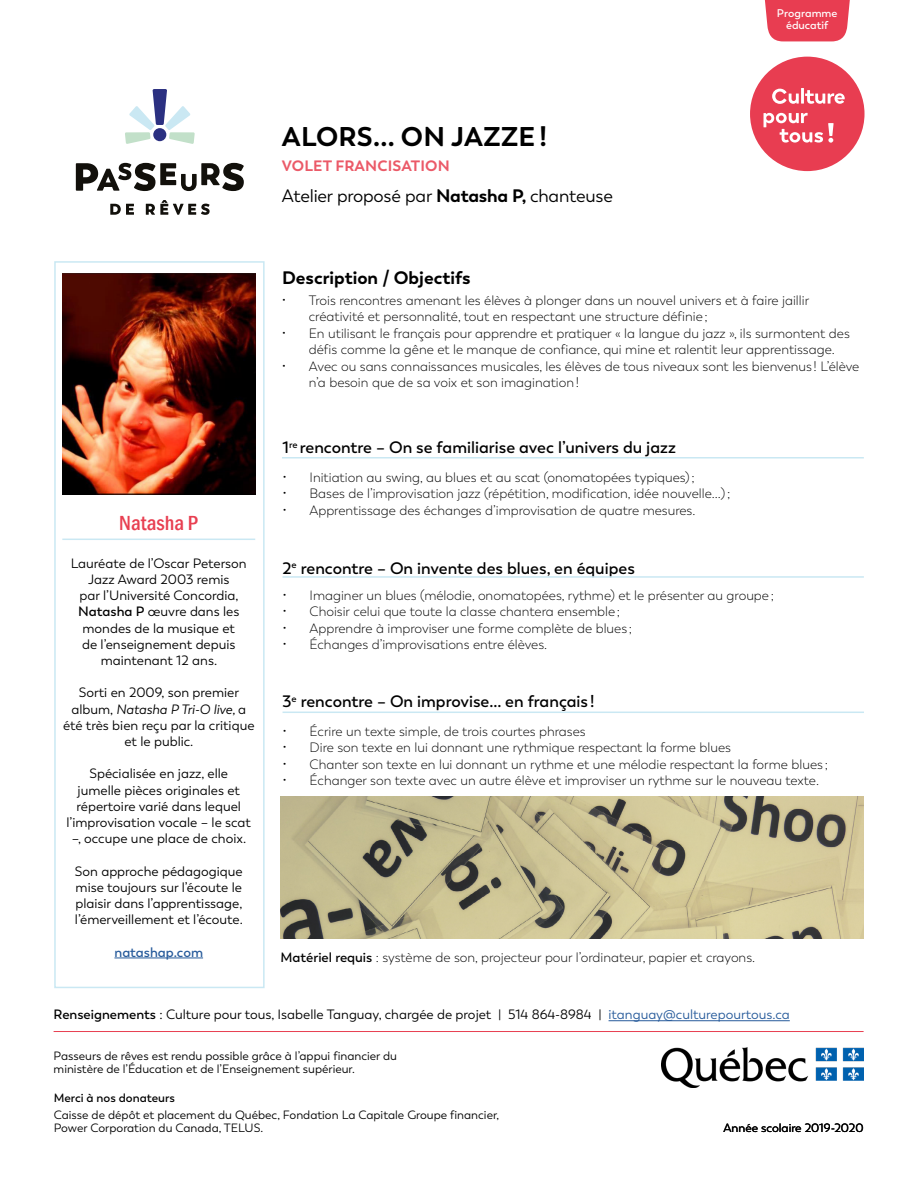
<style>
.page{position:relative;width:918px;height:1188px;background:#fff}
.page>*{position:absolute;margin:0;border:0;box-sizing:border-box;transform-origin:0 0}
.t1{font:700 27px "Boston";letter-spacing:.01em;color:#000}
.t2{font:500 condensed 21px "Franklin Gothic";color:#e83f51}
.t3{font:18px "Boston";letter-spacing:-.01em;color:#000}
.t4{font:700 18px "Boston";color:#000}
.t5{font:600 16.5px "Boston";color:#000}
.t6{font:700 15px "Boston";letter-spacing:.01em;color:#eb5a68}
.t7{font:300 13.5px/16.5px "Boston";color:#000}
.t8{font:13.5px/16.2px "Boston";color:#000;text-align:center}
.t9{font:600 13.5px "Boston";color:#275b9b}
.t10{font:12px/13.5px "Boston";color:#000}
.t11{font:600 12px "Boston";color:#000}
.t12{font:600 11.1px/11.9px "Boston";color:#fff;text-align:center}
.s1{font-weight:700}
.s2{font-weight:600}
.s3{font-style:italic}
.s4{color:#275b9b}
</style>
<div class="page">
<hr style="left:609px;top:1020px;width:181px;height:1px;background:#275b9b">
<hr style="left:54px;top:1031px;width:810px;height:1px;background:#e83f51">
<img style="left:662px;top:1048px;width:202px;height:39px">
<svg style="left:110px;top:204px;width:24px;height:11px"></svg>
<svg style="left:146px;top:200px;width:64px;height:15px"></svg>
<svg style="left:76px;top:163px;width:168px;height:28px"></svg>
<svg style="left:125px;top:89px;width:70px;height:55px"></svg>
<div style="left:153px;top:128px;width:13px;height:13px;background:#2b3081;border-radius:50%"></div>
<div style="left:750px;top:57px;width:115px;height:114px;background:#e83d51;border-radius:50%"></div>
<hr style="left:801px;top:88px;width:3px;height:16px;background:#fff">
<svg style="left:764px;top:113px;width:70px;height:30px"></svg>
<svg style="left:772px;top:89px;width:27px;height:15px"></svg>
<svg style="left:805px;top:90px;width:40px;height:14px"></svg>
<svg style="left:765px;top:0;width:85px;height:41px;background:#e9495c"></svg>
<div style="left:54px;top:261px;width:211px;height:727px;border:2px solid #cae8f3"></div>
<img style="left:62px;top:274px;width:193px;height:220px">
<hr style="left:282px;top:457px;width:582px;height:2px;background:#cae8f3">
<hr style="left:282px;top:576px;width:582px;height:2px;background:#cae8f3">
<hr style="left:283px;top:712px;width:581px;height:1px;background:#cae8f3">
<img style="left:281px;top:796px;width:582px;height:143px">
<hr style="left:62px;top:539px;width:193px;height:1px;background:#cae8f3">
<hr style="left:114px;top:958px;width:89px;height:1px;background:#275b9b">
<h1 class="t1" style="left:282px;top:120px;width:267px">ALORS... ON JAZZE!</h1>
<p class="t6" style="left:282px;top:157px;width:169px">VOLET FRANCISATION</p>
<h3 class="t3" style="left:282px;top:185px;width:333px">Atelier proposé par <span class="s1">Natasha P,</span> chanteuse</h3>
<p class="t12" style="left:777px;top:8px;width:62px">Programme éducatif</p>
<h2 class="t2" style="left:119px;top:509px;width:81px">Natasha P</h2>
<p class="t8" style="left:71px;top:555px;width:177px">Lauréate de l’Oscar Peterson<br>Jazz Award 2003 remis<br>par l’Université Concordia,<br><span class="s2">Natasha P</span> œuvre dans les mondes de la musique et<br>de l’enseignement depuis maintenant 12 ans.</p>
<p class="t8" style="left:63px;top:685px;width:193px">Sorti en 2009, son premier album, <span class="s3">Natasha P Tri-O live,</span> a été très bien reçu par la critique et le public.</p>
<p class="t8" style="left:67px;top:766px;width:186px">Spécialisée en jazz, elle jumelle pièces originales et répertoire varié dans lequel l’improvisation vocale – le scat –, occupe une place de choix.</p>
<p class="t8" style="left:75px;top:863px;width:170px;text-align:justify">Son approche pédagogique mise toujours sur l’écoute le plaisir dans l’apprentissage, l’émerveillement et l’écoute.</p>
<p class="t9" style="left:114px;top:944px;width:90px">natashap.com</p>
<h3 class="t4" style="left:282px;top:267px;width:190px">Description / Objectifs</h3>
<p class="t7" style="left:309px;top:292px;width:502px;text-indent:-27px">• Trois rencontres amenant les élèves à plonger dans un nouvel univers et à faire jaillir créativité et personnalité, tout en respectant une structure définie;</p>
<p class="t7" style="left:309px;top:325px;width:543px;text-indent:-27px">• En utilisant le français pour apprendre et pratiquer « la langue du jazz », ils surmontent des défis comme la gêne et le manque de confiance, qui mine et ralentit leur apprentissage.</p>
<p class="t7" style="left:309px;top:358px;width:552px;text-indent:-27px">• Avec ou sans connaissances musicales, les élèves de tous niveaux sont les bienvenus ! L’élève n’a besoin que de sa voix et son imagination!</p>
<p class="t5" style="left:282px;top:438px;width:395px">1<sup>re</sup> rencontre – On se familiarise avec l’univers du jazz</p>
<p class="t7" style="left:282px;top:469px;width:414px">• Initiation au swing, au blues et au scat (onomatopées typiques);</p>
<p class="t7" style="left:282px;top:485px;width:449px">• Bases de l’improvisation jazz (répétition, modification, idée nouvelle...);</p>
<p class="t7" style="left:282px;top:502px;width:415px">• Apprentissage des échanges d’improvisation de quatre mesures.</p>
<p class="t5" style="left:282px;top:558px;width:354px">2<sup>e</sup> rencontre – On invente des blues, en équipes</p>
<p class="t7" style="left:283px;top:587px;width:493px">• Imaginer un blues (mélodie, onomatopées, rythme) et le présenter au groupe;</p>
<p class="t7" style="left:283px;top:603px;width:339px">• Choisir celui que toute la classe chantera ensemble;</p>
<p class="t7" style="left:283px;top:620px;width:351px">• Apprendre à improviser une forme complète de blues ;</p>
<p class="t7" style="left:283px;top:636px;width:266px">• Échanges d’improvisations entre élèves.</p>
<p class="t5" style="left:283px;top:692px;width:313px">3<sup>e</sup> rencontre – On improvise... en français !</p>
<p class="t7" style="left:283px;top:723px;width:305px">• Écrire un texte simple, de trois courtes phrases</p>
<p class="t7" style="left:283px;top:739px;width:450px">• Dire son texte en lui donnant une rythmique respectant la forme blues</p>
<p class="t7" style="left:283px;top:756px;width:547px">• Chanter son texte en lui donnant un rythme et une mélodie respectant la forme blues ;</p>
<p class="t7" style="left:283px;top:772px;width:538px">• Échanger son texte avec un autre élève et improviser un rythme sur le nouveau texte.</p>
<p class="t7" style="left:281px;top:950px;width:476px"><span class="s2">Matériel requis</span> : système de son, projecteur pour l’ordinateur, papier et crayons.</p>
<p class="t8" style="left:54px;top:1007px;width:738px"><span class="s2">Renseignements</span> : Culture pour tous, Isabelle Tanguay, chargée de projet | 514 864-8984 | <span class="s4">itanguay@culturepourtous.ca</span></p>
<p class="t10" style="left:54px;top:1049px;width:345px">Passeurs de rêves est rendu possible grâce à l’appui financier du ministère de l’Éducation et de l’Enseignement supérieur.</p>
<p class="t11" style="left:54px;top:1091px;width:123px">Merci à nos donateurs</p>
<p class="t10" style="left:54px;top:1108px;width:447px">Caisse de dépôt et placement du Québec, Fondation La Capitale Groupe financier,<br>Power Corporation du Canada, TELUS.</p>
<p class="t10" style="left:723px;top:1121px;width:142px">Année scolaire 2019-2020</p>
</div>
